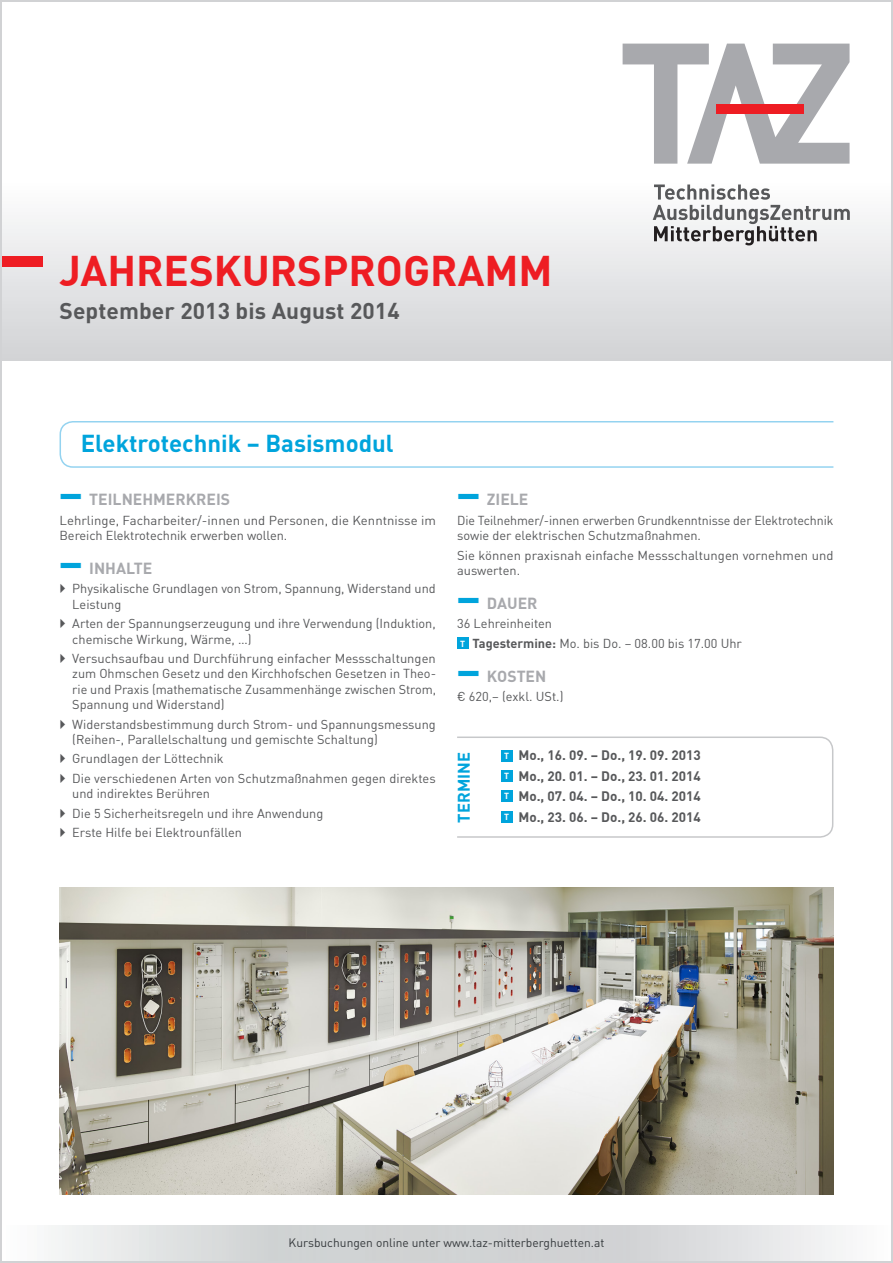
<style>
.page{position:relative;width:893px;height:1263px;background:#fff}
.page>*{position:absolute;margin:0;border:0;box-sizing:border-box;transform-origin:0 0}
.t1{font:700 42px "DIN";color:#ee1d23}
.t2{font:700 40.95px "DIN";color:#00a4dc;scale:.54 1}
.t3{font:700 24px "DIN";color:#00a4dc}
.t4{font:700 22.5px "DIN";letter-spacing:.005em;color:#57585a}
.t5{font:700 16.5px "DIN";color:#00a4dc}
.t6{font:700 15.75px "DIN";color:#a8a9ad}
.t7{font:700 13.5px/20.4px "DIN";color:#57585a;text-align:justify}
.t8{font:12.75px/15.3px "DIN";color:#57585a}
.t9{font:12px "DIN";color:#363a3d}
.t10{font:700 8.7px "DIN";color:#fff}
.s1{font-weight:700}
</style>
<div class="page">
<div style="left:2px;top:2px;width:889px;height:359px;background:linear-gradient(to bottom,#fff,#dcdddf)"></div>
<svg style="left:623px;top:44px;width:226px;height:120px"></svg>
<svg style="left:653px;top:184px;width:197px;height:61px"></svg>
<div style="left:716px;top:104px;width:87px;height:10px;background:#ee1d23"></div>
<div style="left:2px;top:256px;width:41px;height:11px;background:#ee1d23"></div>
<svg style="left:51px;top:1225px;width:792px;height:36px;background:#d9dbdc"></svg>
<svg style="left:59px;top:421px;width:775px;height:47px"></svg>
<div style="left:457px;top:638px;width:11px;height:11px;background:#00a4dc"></div>
<svg style="left:457px;top:736px;width:377px;height:102px"></svg>
<div style="left:501px;top:750px;width:11px;height:11px;background:#00a4dc"></div>
<div style="left:501px;top:770px;width:11px;height:11px;background:#00a4dc"></div>
<div style="left:501px;top:791px;width:11px;height:11px;background:#00a4dc"></div>
<div style="left:501px;top:811px;width:11px;height:11px;background:#00a4dc"></div>
<img style="left:60px;top:887px;width:773px;height:307px">
<h1 class="t1" style="left:60px;top:243px;width:495px">Jahreskursprogramm</h1>
<h3 class="t4" style="left:60px;top:296px;width:342px">September 2013 bis August 2014</h3>
<h3 class="t3" style="left:81px;top:428px;width:314px">Elektrotechnik − Basismodul</h3>
<h2 class="t2" style="left:60px;top:467px;width:44px">—</h2>
<p class="t6" style="left:89px;top:489px;width:142px">Teilnehmerkreis</p>
<p class="t8" style="left:60px;top:512px;width:378px">Lehrlinge, Facharbeiter/-innen und Personen, die Kenntnisse im<br>Bereich Elektrotechnik erwerben wollen.</p>
<h2 class="t2" style="left:60px;top:535px;width:44px">—</h2>
<p class="t6" style="left:89px;top:558px;width:55px">I nhaltE</p>
<p class="t8" style="left:72px;top:581px;width:365px">Physikalische Grundlagen von Strom, Spannung, Widerstand und<br>Leistung</p>
<p class="t8" style="left:72px;top:616px;width:365px">Arten der Spannungserzeugung und ihre Verwendung (Induktion, chemische Wirkung, Wärme, …)</p>
<p class="t8" style="left:72px;top:651px;width:365px;text-align:justify">Versuchsaufbau und Durchführung einfacher Messschaltungen zum Ohmschen Gesetz und den Kirchhofschen Gesetzen in Theo&shy;rie und Praxis (mathematische Zusammenhänge zwischen Strom, Spannung und Widerstand)</p>
<p class="t8" style="left:72px;top:716px;width:365px">Widerstandsbestimmung durch Strom- und Spannungsmessung (Reihen-, Parallelschaltung und gemischte Schaltung)</p>
<p class="t8" style="left:72px;top:749px;width:365px;line-height:19.5px">Grundlagen der Löttechnik<br>Die verschiedenen Arten von Schutzmaßnahmen gegen direktes</p>
<p class="t8" style="left:72px;top:784px;width:253px;line-height:19.5px">und indirektes Berühren<br>Die 5 Sicherheitsregeln und ihre Anwendung<br>Erste Hilfe bei Elektrounfällen</p>
<h2 class="t2" style="left:457px;top:467px;width:44px">—</h2>
<p class="t6" style="left:487px;top:489px;width:43px">Ziele</p>
<p class="t8" style="left:457px;top:512px;width:378px">Die Teilnehmer/-innen erwerben Grundkenntnisse der Elektrotechnik sowie der elektrischen Schutzmaßnahmen.</p>
<p class="t8" style="left:457px;top:547px;width:378px">Sie können praxisnah einfache Messschaltungen vornehmen und auswerten.</p>
<h2 class="t2" style="left:457px;top:570px;width:44px">—</h2>
<p class="t6" style="left:487px;top:593px;width:52px">Dauer</p>
<p class="t8" style="left:472px;top:614px;width:271px;line-height:19.5px;text-indent:-15px">36 Lehreinheiten<br><span class="s1">Tagestermine:</span> Mo. bis Do. − 08.00 bis 17.00 Uhr</p>
<h2 class="t2" style="left:457px;top:643px;width:44px">—</h2>
<p class="t6" style="left:487px;top:666px;width:61px">Kosten</p>
<p class="t8" style="left:457px;top:689px;width:108px">€ 620,− (exkl. USt.)</p>
<p class="t10" style="left:460px;top:638px;width:6px">T</p>
<p class="t5" style="left:453px;top:823px;width:72px;rotate:-90deg">Termine</p>
<p class="t7" style="left:518px;top:745px;width:184px">Mo., 16. 09. − Do., 19. 09. 2013<br>Mo., 20. 01. − Do., 23. 01. 2014<br>Mo., 07. 04. − Do., 10. 04. 2014<br>Mo., 23. 06. − Do., 26. 06. 2014</p>
<p class="t10" style="left:504px;top:750px;width:6px">T</p>
<p class="t10" style="left:504px;top:770px;width:6px">T</p>
<p class="t10" style="left:504px;top:791px;width:6px">T</p>
<p class="t10" style="left:504px;top:811px;width:6px">T</p>
<p class="t9" style="left:289px;top:1235px;width:317px">Kursbuchungen online unter www.taz-mitterberghuetten.at</p>
</div>
